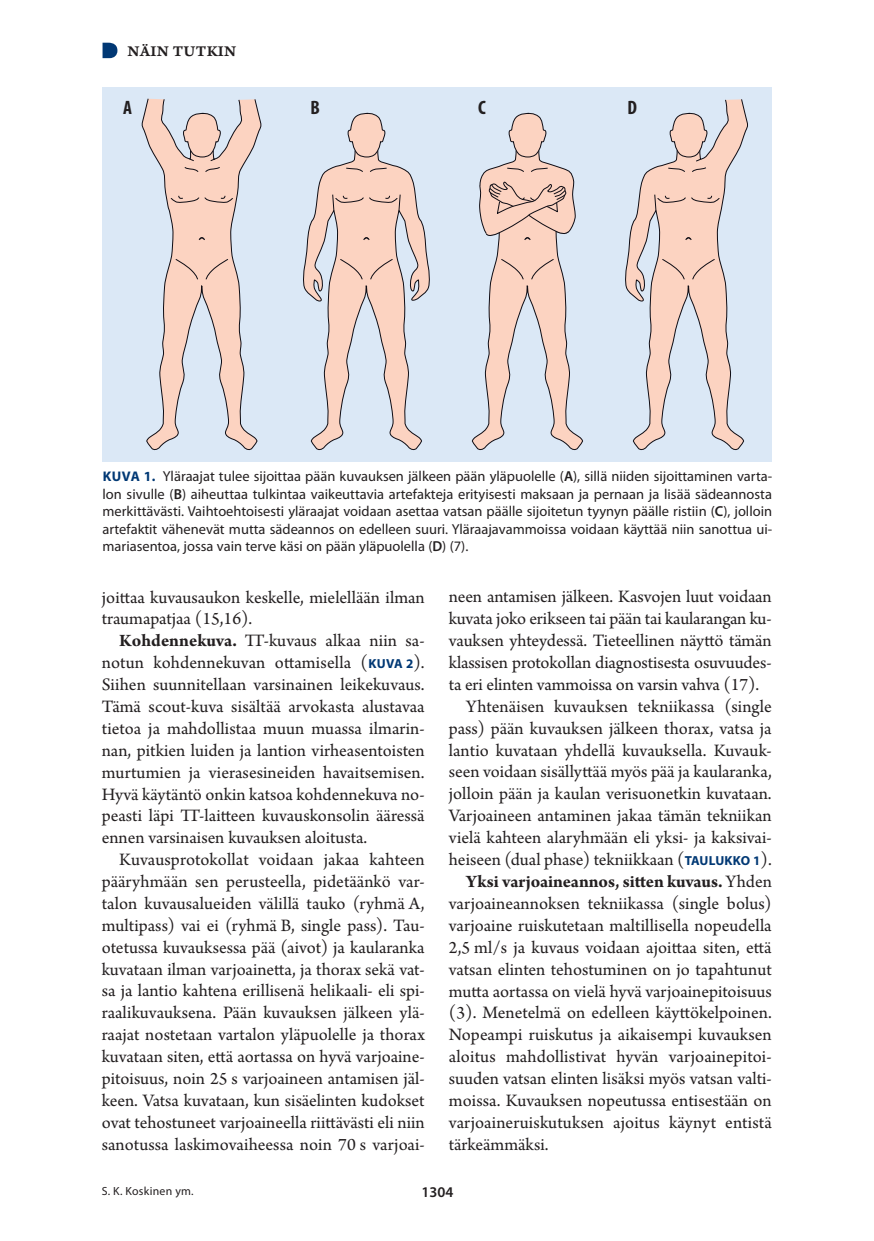
<style>
.page{position:relative;width:874px;height:1241px;background:#fff}
.page>*{position:absolute;margin:0;border:0;box-sizing:border-box;transform-origin:0 0}
.t1{font:700 condensed 19.43px "Myriad Pro";color:#231f20}
.t2{font:18.38px/21.9px "Arno Pro";color:#231f20;text-align:justify}
.t3{font:700 18.38px "Arno Pro";letter-spacing:-.005em;color:#231f20}
.t4{font:15.75px "Arno Pro Smbd Caption";letter-spacing:.015em;color:#231f20}
.t5{font:600 14.88px "Myriad Pro";color:#231f20}
.t6{font:14.35px/17.5px "Myriad Pro";color:#231f20;text-align:justify}
.t7{font:11.9px "Myriad Pro";letter-spacing:.02em;color:#231f20}
.s1{font-weight:700;font-size:14px;color:#013874}
.s2{font-weight:600}
.s3{font-weight:700}
.s4{font-family:"Myriad Pro";font-weight:700;font-size:13.12px;color:#013874}
.s5{font-weight:400}
</style>
<div class="page">
<svg style="left:102px;top:43px;width:15px;height:15px"></svg>
<div style="left:102px;top:87px;width:669px;height:375px;background:#dbe8f6"></div>
<svg style="left:625px;top:99px;width:123px;height:352px"></svg>
<svg style="left:303px;top:112px;width:127px;height:339px"></svg>
<svg style="left:691px;top:258px;width:24px;height:22px"></svg>
<svg style="left:661px;top:258px;width:23px;height:22px"></svg>
<svg style="left:684px;top:237px;width:8px;height:4px"></svg>
<svg style="left:653px;top:194px;width:66px;height:17px"></svg>
<svg style="left:667px;top:112px;width:39px;height:61px"></svg>
<svg style="left:141px;top:98px;width:120px;height:353px"></svg>
<svg style="left:471px;top:112px;width:112px;height:339px"></svg>
<p class="t4" style="left:127px;top:41px;width:110px">NÄIN TUTKIN</p>
<p class="t1" style="left:123px;top:95px;width:10px">A</p>
<p class="t1" style="left:310px;top:95px;width:11px">B</p>
<p class="t1" style="left:478px;top:95px;width:9px">C</p>
<p class="t1" style="left:627px;top:95px;width:11px">D</p>
<p class="t6" style="left:102px;top:467px;width:670px"><span class="s1">KUVA 1.</span> Yläraajat tulee sijoittaa pään kuvauksen jälkeen pään yläpuolelle (<span class="s2">A</span>), sillä niiden sijoittaminen varta&shy;lon sivulle (<span class="s2">B</span>) aiheuttaa tulkintaa vaikeuttavia artefakteja erityisesti maksaan ja pernaan ja lisää sädeannosta merkittävästi. Vaihtoehtoisesti yläraajat voidaan asettaa vatsan päälle sijoitetun tyynyn päälle ristiin (<span class="s2">C</span>), jolloin artefaktit vähenevät mutta sädeannos on edelleen suuri. Yläraajavammoissa voidaan käyttää niin sanottua ui&shy;mariasentoa, jossa vain terve käsi on pään yläpuolella (<span class="s2">D</span>) (7).</p>
<p class="t2" style="left:102px;top:587px;width:324px">joittaa kuvausaukon keskelle, mielellään ilman traumapatjaa (15,16).</p>
<p class="t2" style="left:102px;top:630px;width:324px;text-indent:17px"><span class="s3">Kohdennekuva.</span> TT-kuvaus alkaa niin sa&shy;notun kohdennekuvan ottamisella (<span class="s4">KUVA 2</span>).<br>Siihen suunnitellaan varsinainen leikekuvaus.<br>Tämä scout-kuva sisältää arvokasta alustavaa tietoa ja mahdollistaa muun muassa ilmarin&shy;nan, pitkien luiden ja lantion virheasentoisten murtumien ja vierasesineiden havaitsemisen.<br>Hyvä käytäntö onkin katsoa kohdennekuva no&shy;peasti läpi TT-laitteen kuvauskonsolin ääressä ennen varsinaisen kuvauksen aloitusta.</p>
<p class="t2" style="left:102px;top:849px;width:324px;text-indent:17px">Kuvausprotokollat voidaan jakaa kahteen pääryhmään sen perusteella, pidetäänkö var&shy;talon kuvausalueiden välillä tauko (ryhmä A, multipass) vai ei (ryhmä B, single pass). Tau&shy;otetussa kuvauksessa pää (aivot) ja kaularanka kuvataan ilman varjoainetta, ja thorax sekä vat&shy;sa ja lantio kahtena erillisenä helikaali- eli spi&shy;raalikuvauksena. Pään kuvauksen jälkeen ylä&shy;raajat nostetaan vartalon yläpuolelle ja thorax kuvataan siten, että aortassa on hyvä varjoaine&shy;pitoisuus, noin 25 s varjoaineen antamisen jäl&shy;keen. Vatsa kuvataan, kun sisäelinten kudokset ovat tehostuneet varjoaineella riittävästi eli niin sanotussa laskimovaiheessa noin 70 s varjoai-</p>
<p class="t2" style="left:448px;top:586px;width:324px">neen antamisen jälkeen. Kasvojen luut voidaan</p>
<p class="t2" style="left:448px;top:608px;width:324px">kuvata joko erikseen tai pään tai kaularangan ku-</p>
<p class="t2" style="left:448px;top:630px;width:324px">vauksen yhteydessä. Tieteellinen näyttö tämän</p>
<p class="t2" style="left:448px;top:652px;width:324px">klassisen protokollan diagnostisesta osuvuudes-</p>
<p class="t2" style="left:448px;top:674px;width:312px">ta eri elinten vammoissa on varsin vahva (17).</p>
<p class="t2" style="left:466px;top:696px;width:307px">Yhtenäisen kuvauksen tekniikassa (single</p>
<p class="t2" style="left:448px;top:718px;width:324px">pass) pään kuvauksen jälkeen thorax, vatsa ja</p>
<p class="t2" style="left:448px;top:740px;width:324px">lantio kuvataan yhdellä kuvauksella. Kuvauk-</p>
<p class="t2" style="left:448px;top:761px;width:324px">seen voidaan sisällyttää myös pää ja kaularanka,</p>
<p class="t2" style="left:448px;top:783px;width:324px">jolloin pään ja kaulan verisuonetkin kuvataan.</p>
<p class="t2" style="left:448px;top:805px;width:324px">Varjoaineen antaminen jakaa tämän tekniikan</p>
<p class="t2" style="left:448px;top:827px;width:324px">vielä kahteen alaryhmään eli yksi- ja kaksivai-</p>
<p class="t2" style="left:448px;top:849px;width:324px">heiseen (dual phase) tekniikkaan (<span class="s4">TAULUKKO 1</span>).</p>
<p class="t3" style="left:466px;top:870px;width:307px">Yksi varjoaineannos, sitten kuvaus. <span class="s5">Yhden</span></p>
<p class="t2" style="left:448px;top:893px;width:324px">varjoaineannoksen tekniikassa (single bolus)</p>
<p class="t2" style="left:448px;top:915px;width:324px">varjoaine ruiskutetaan maltillisella nopeudella</p>
<p class="t2" style="left:448px;top:937px;width:324px">2,5 ml/s ja kuvaus voidaan ajoittaa siten, että</p>
<p class="t2" style="left:448px;top:958px;width:324px">vatsan elinten tehostuminen on jo tapahtunut</p>
<p class="t2" style="left:448px;top:980px;width:324px">mutta aortassa on vielä hyvä varjoainepitoisuus</p>
<p class="t2" style="left:448px;top:1002px;width:324px">(3). Menetelmä on edelleen käyttökelpoinen.</p>
<p class="t2" style="left:448px;top:1024px;width:324px">Nopeampi ruiskutus ja aikaisempi kuvauksen</p>
<p class="t2" style="left:448px;top:1046px;width:324px">aloitus mahdollistivat hyvän varjoainepitoi-</p>
<p class="t2" style="left:448px;top:1068px;width:324px">suuden vatsan elinten lisäksi myös vatsan valti-</p>
<p class="t2" style="left:448px;top:1090px;width:324px">moissa. Kuvauksen nopeutussa entisestään on</p>
<p class="t2" style="left:448px;top:1112px;width:324px">varjoaineruiskutuksen ajoitus käynyt entistä</p>
<p class="t2" style="left:448px;top:1133px;width:101px">tärkeämmäksi.</p>
<p class="t7" style="left:102px;top:1183px;width:93px">S. K. Koskinen ym.</p>
<p class="t5" style="left:421px;top:1182px;width:33px">1304</p>
</div>
